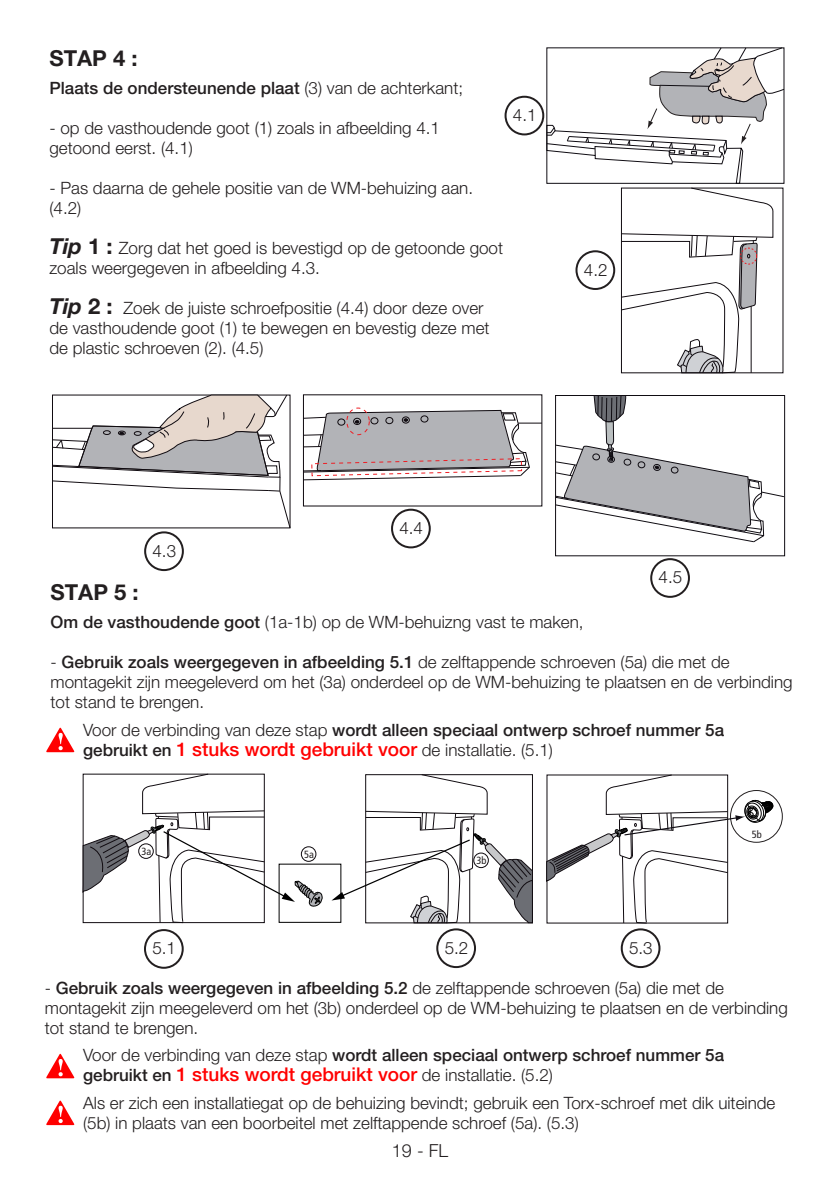
<style>
.page{position:relative;width:840px;height:1191px;background:#fff}
.page>*{position:absolute;margin:0;border:0;box-sizing:border-box;transform-origin:0 0}
.Normal_Yazi__10pt{font:700 22px "Helvetica Neue LT Pro";color:#231f20}
.Normal_Yazi__10pt-2{font:500 19px "Helvetica Neue CE";color:#f00}
.Girintili_Yazi__10pt{font:300 18px "Helvetica Neue CE";color:#231f20}
.Normal_Yazi__10pt-3{font:300 17px/20px "Helvetica Neue LT Pro";color:#231f20}
.Normal_Yazi__10pt-4{font:500 17px "Helvetica Neue CE";color:#231f20}
.Normal_Yazi__10pt-5{font:300 17px "Helvetica Neue CE";color:#231f20}
.t1{font:condensed 10.4px "Frutiger";color:#231f20}
.s1{font-family:"Helvetica Neue LT Pro";font-weight:300}
.s2{font-weight:700;font-style:italic;font-size:22px}
.s3{font-weight:700;font-size:22px}
.s4{font-family:"Helvetica Neue CE";font-weight:500}
.s5{font-size:17px;color:#231f20}
.s6{font-family:"Helvetica Neue LT Pro";font-weight:300;font-size:17px;color:#231f20}
</style>
<div class="page">
<svg style="left:546px;top:47px;width:238px;height:327px"></svg>
<div style="left:739px;top:248px;width:17px;height:16px;border:1px dashed #ee1d23;border-radius:50%"></div>
<svg style="left:52px;top:394px;width:238px;height:134px"></svg>
<div style="left:346px;top:408px;width:23px;height:27px;border:1px dashed #ee1d23;border-radius:50%"></div>
<svg style="left:303px;top:410px;width:238px;height:70px"></svg>
<svg style="left:557px;top:397px;width:225px;height:145px"></svg>
<div style="left:555px;top:395px;width:229px;height:161px;border:1px solid #0f0c12"></div>
<svg style="left:46px;top:727px;width:29px;height:25px"></svg>
<svg style="left:46px;top:1053px;width:29px;height:25px"></svg>
<svg style="left:46px;top:1100px;width:29px;height:25px"></svg>
<div style="left:504px;top:96px;width:40px;height:39px;border:2px solid #231f20;border-radius:50%"></div>
<div style="left:575px;top:250px;width:40px;height:40px;border:2px solid #231f20;border-radius:50%"></div>
<div style="left:144px;top:531px;width:40px;height:40px;border:2px solid #231f20;border-radius:50%"></div>
<div style="left:391px;top:509px;width:39px;height:39px;border:2px solid #231f20;border-radius:50%"></div>
<div style="left:650px;top:558px;width:39px;height:40px;border:2px solid #231f20;border-radius:50%"></div>
<svg style="left:331px;top:774px;width:202px;height:150px"></svg>
<svg style="left:82px;top:773px;width:241px;height:150px"></svg>
<svg style="left:546px;top:774px;width:226px;height:150px"></svg>
<div style="left:144px;top:929px;width:40px;height:39px;border:2px solid #231f20;border-radius:50%"></div>
<div style="left:436px;top:928px;width:39px;height:40px;border:2px solid #231f20;border-radius:50%"></div>
<div style="left:620px;top:928px;width:40px;height:40px;border:2px solid #231f20;border-radius:50%"></div>
<p class="Normal_Yazi__10pt" style="left:49px;top:44px;width:90px">STAP 4 :</p>
<p class="Normal_Yazi__10pt-4" style="left:49px;top:77px;width:415px">Plaats de ondersteunende plaat <span class="s1">(3) van de achterkant;</span></p>
<p class="Normal_Yazi__10pt-3" style="left:49px;top:117px;width:392px">- op de vasthoudende goot (1) zoals in afbeelding 4.1 getoond eerst. (4.1)</p>
<p class="Normal_Yazi__10pt-3" style="left:49px;top:177px;width:425px">- Pas daarna de gehele positie van de WM-behuizing aan. (4.2)</p>
<p class="Normal_Yazi__10pt-3" style="left:49px;top:237px;width:455px"><span class="s2">Tip</span> <span class="s3">1 :</span> Zorg dat het goed is bevestigd op de getoonde goot zoals weergegeven in afbeelding 4.3.</p>
<p class="Normal_Yazi__10pt-3" style="left:49px;top:297px;width:441px"><span class="s2">Tip</span> <span class="s3">2 :</span> Zoek de juiste schroefpositie (4.4) door deze over de vasthoudende goot (1) te bewegen en bevestig deze met de plastic schroeven (2). (4.5)</p>
<p class="Normal_Yazi__10pt-5" style="left:512px;top:105px;width:25px">4.1</p>
<p class="Normal_Yazi__10pt-5" style="left:583px;top:259px;width:25px">4.2</p>
<p class="Normal_Yazi__10pt-5" style="left:152px;top:540px;width:25px">4.3</p>
<p class="Normal_Yazi__10pt-5" style="left:399px;top:517px;width:25px">4.4</p>
<p class="Normal_Yazi__10pt-5" style="left:658px;top:567px;width:25px">4.5</p>
<p class="Normal_Yazi__10pt" style="left:50px;top:579px;width:90px">STAP 5 :</p>
<p class="Normal_Yazi__10pt-3" style="left:50px;top:612px;width:534px"><span class="s4">Om de vasthoudende goot</span> (1a-1b) op de WM-behuizng vast te maken,</p>
<p class="Normal_Yazi__10pt-3" style="left:50px;top:652px;width:743px">- <span class="s4">Gebruik zoals weergegeven in afbeelding 5.1</span> de zelftappende schroeven (5a) die met de montagekit zijn meegeleverd om het (3a) onderdeel op de WM-behuizing te plaatsen en de verbinding tot stand te brengen.</p>
<p class="Normal_Yazi__10pt-4" style="left:83px;top:720px;width:642px"><span class="s1">Voor de verbinding van deze stap</span> wordt alleen speciaal ontwerp schroef nummer 5a</p>
<p class="Normal_Yazi__10pt-2" style="left:83px;top:738px;width:471px"><span class="s5">gebruikt en</span> 1 stuks wordt gebruikt voor <span class="s6">de installatie. (5.1)</span></p>
<p class="t1" style="left:141px;top:845px;width:11px">3a</p>
<p class="t1" style="left:304px;top:848px;width:11px">5a</p>
<p class="t1" style="left:476px;top:854px;width:11px">3b</p>
<p class="t1" style="left:751px;top:828px;width:11px">5b</p>
<p class="Normal_Yazi__10pt-5" style="left:152px;top:938px;width:25px">5.1</p>
<p class="Normal_Yazi__10pt-5" style="left:444px;top:937px;width:25px">5.2</p>
<p class="Normal_Yazi__10pt-5" style="left:628px;top:937px;width:25px">5.3</p>
<p class="Normal_Yazi__10pt-3" style="left:45px;top:978px;width:744px">- <span class="s4">Gebruik zoals weergegeven in afbeelding 5.2</span> de zelftappende schroeven (5a) die met de montagekit zijn meegeleverd om het (3b) onderdeel op de WM-behuizing te plaatsen en de verbinding tot stand te brengen.</p>
<p class="Normal_Yazi__10pt-4" style="left:83px;top:1044px;width:642px"><span class="s1">Voor de verbinding van deze stap</span> wordt alleen speciaal ontwerp schroef nummer 5a</p>
<p class="Normal_Yazi__10pt-2" style="left:83px;top:1062px;width:471px"><span class="s5">gebruikt en</span> 1 stuks wordt gebruikt voor <span class="s6">de installatie. (5.2)</span></p>
<p class="Normal_Yazi__10pt-3" style="left:83px;top:1092px;width:693px">Als er zich een installatiegat op de behuizing bevindt; gebruik een Torx-schroef met dik uiteinde (5b) in plaats van een boorbeitel met zelftappende schroef (5a). (5.3)</p>
<p class="Girintili_Yazi__10pt" style="left:392px;top:1139px;width:58px">19 - FL</p>
</div>
